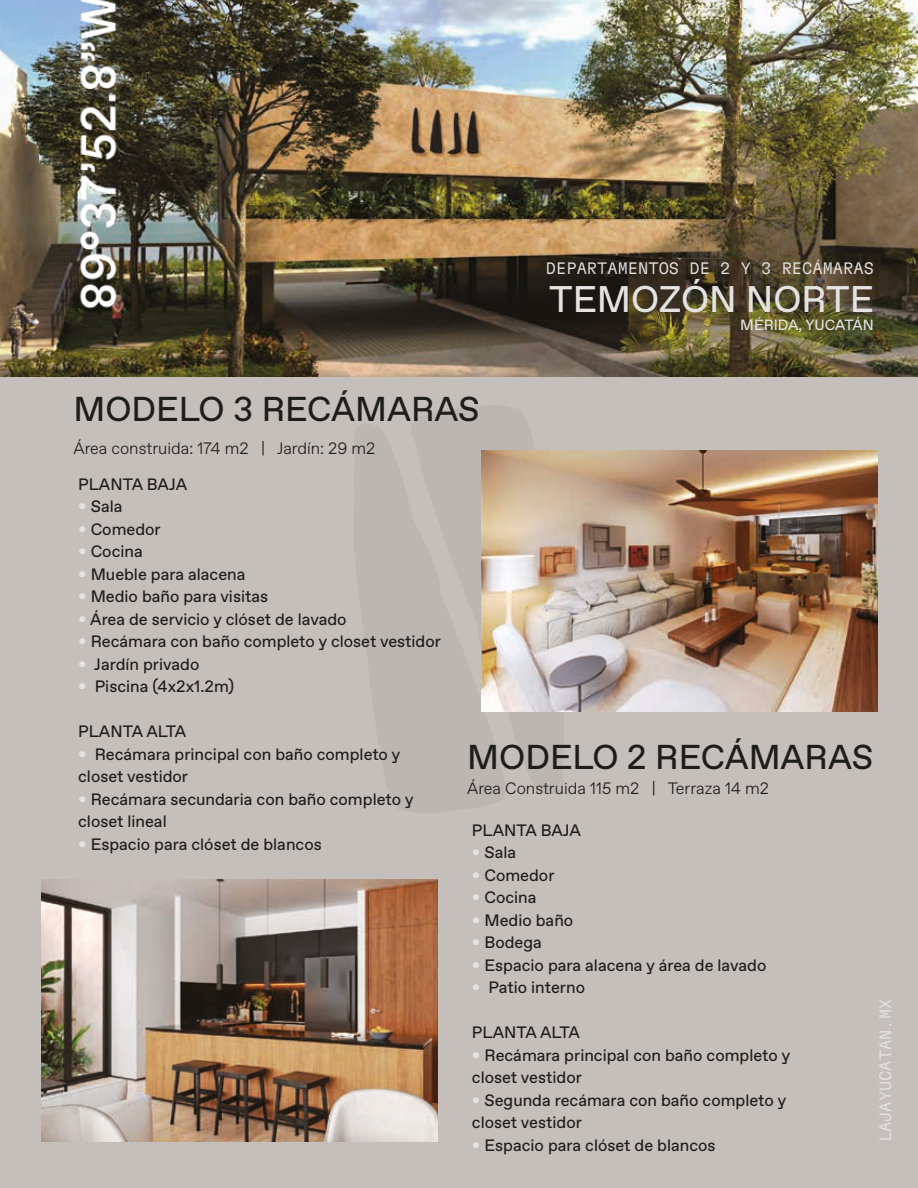
<style>
.page{position:relative;width:918px;height:1188px;background:#c4bfba}
.page>*{position:absolute;margin:0;border:0;box-sizing:border-box;transform-origin:0 0}
.t1{font:37.05px "Favorit";color:#e4e3e2}
.t2{font:34.5px "Favorit";color:#1d1d1b}
.t3{font:16.5px/22.5px "Favorit";color:#1d1d1b}
.t4{font:300 16.5px "Favorit";color:#1d1d1b}
.t5{font:300 16.5px "GT Flexa Mono";color:#e4e3e2}
.t6{font:14.85px "Favorit";color:#e4e3e2}
.s1{color:#e4e3e2}
</style>
<div class="page">
<img style="left:0;top:0;width:918px;height:377px">
<img style="left:51px;top:0;width:82px;height:327px">
<img style="left:481px;top:450px;width:396px;height:262px">
<img style="left:41px;top:880px;width:396px;height:261px">
<p class="t5" style="left:546px;top:259px;width:330px">DEPARTAMENTOS DE 2 Y 3 RECÁMARAS</p>
<h1 class="t1" style="left:549px;top:274px;width:326px">TEMOZÓN NORTE</h1>
<h2 class="t2" style="left:74px;top:386px;width:408px">MODELO 3 RECÁMARAS</h2>
<p class="t4" style="left:74px;top:438px;width:303px">Área construida: 174 m2 | Jardín: 29 m2</p>
<p class="t6" style="left:740px;top:315px;width:135px">MÉRIDA, YUCATÁN</p>
<p class="t3" style="left:78px;top:472px;width:111px">PLANTA BAJA</p>
<p class="t3" style="left:78px;top:495px;width:46px"><span class="s1">•</span> Sala</p>
<p class="t3" style="left:78px;top:517px;width:84px"><span class="s1">•</span> Comedor</p>
<p class="t3" style="left:78px;top:540px;width:66px"><span class="s1">•</span> Cocina</p>
<p class="t3" style="left:78px;top:563px;width:169px"><span class="s1">•</span> Mueble para alacena</p>
<p class="t3" style="left:78px;top:585px;width:191px"><span class="s1">•</span> Medio baño para visitas</p>
<p class="t3" style="left:78px;top:608px;width:270px"><span class="s1">•</span> Área de servicio y clóset de lavado</p>
<p class="t3" style="left:78px;top:630px;width:364px"><span class="s1">•</span> Recámara con baño completo y closet vestidor</p>
<p class="t3" style="left:78px;top:653px;width:123px"><span class="s1">•</span> Jardín privado</p>
<p class="t3" style="left:78px;top:675px;width:158px"><span class="s1">•</span> Piscina (4x2x1.2m)</p>
<p class="t3" style="left:78px;top:720px;width:110px">PLANTA ALTA</p>
<p class="t3" style="left:78px;top:743px;width:324px"><span class="s1">•</span> Recámara principal con baño completo y closet vestidor</p>
<p class="t3" style="left:78px;top:788px;width:337px"><span class="s1">•</span> Recámara secundaria con baño completo y closet lineal</p>
<p class="t3" style="left:78px;top:833px;width:245px"><span class="s1">•</span> Espacio para clóset de blancos</p>
<h2 class="t2" style="left:467px;top:734px;width:407px">MODELO 2 RECÁMARAS</h2>
<p class="t4" style="left:467px;top:777px;width:303px">Área Construida 115 m2 | Terraza 14 m2</p>
<p class="t3" style="left:472px;top:819px;width:111px">PLANTA BAJA</p>
<p class="t3" style="left:472px;top:841px;width:46px"><span class="s1">•</span> Sala</p>
<p class="t3" style="left:472px;top:864px;width:84px"><span class="s1">•</span> Comedor</p>
<p class="t3" style="left:472px;top:886px;width:66px"><span class="s1">•</span> Cocina</p>
<p class="t3" style="left:472px;top:909px;width:103px"><span class="s1">•</span> Medio baño</p>
<p class="t3" style="left:472px;top:931px;width:71px"><span class="s1">•</span> Bodega</p>
<p class="t3" style="left:472px;top:954px;width:296px"><span class="s1">•</span> Espacio para alacena y área de lavado</p>
<p class="t3" style="left:472px;top:976px;width:115px"><span class="s1">•</span> Patio interno</p>
<p class="t3" style="left:472px;top:1021px;width:110px">PLANTA ALTA</p>
<p class="t3" style="left:472px;top:1044px;width:320px"><span class="s1">•</span> Recámara principal con baño completo y closet vestidor</p>
<p class="t3" style="left:472px;top:1089px;width:316px"><span class="s1">•</span> Segunda recámara con baño completo y closet vestidor</p>
<p class="t3" style="left:472px;top:1134px;width:245px"><span class="s1">•</span> Espacio para clóset de blancos</p>
<p class="t5" style="left:876px;top:1142px;width:145px;rotate:-90deg">LAJAYUCATAN.MX</p>
</div>
